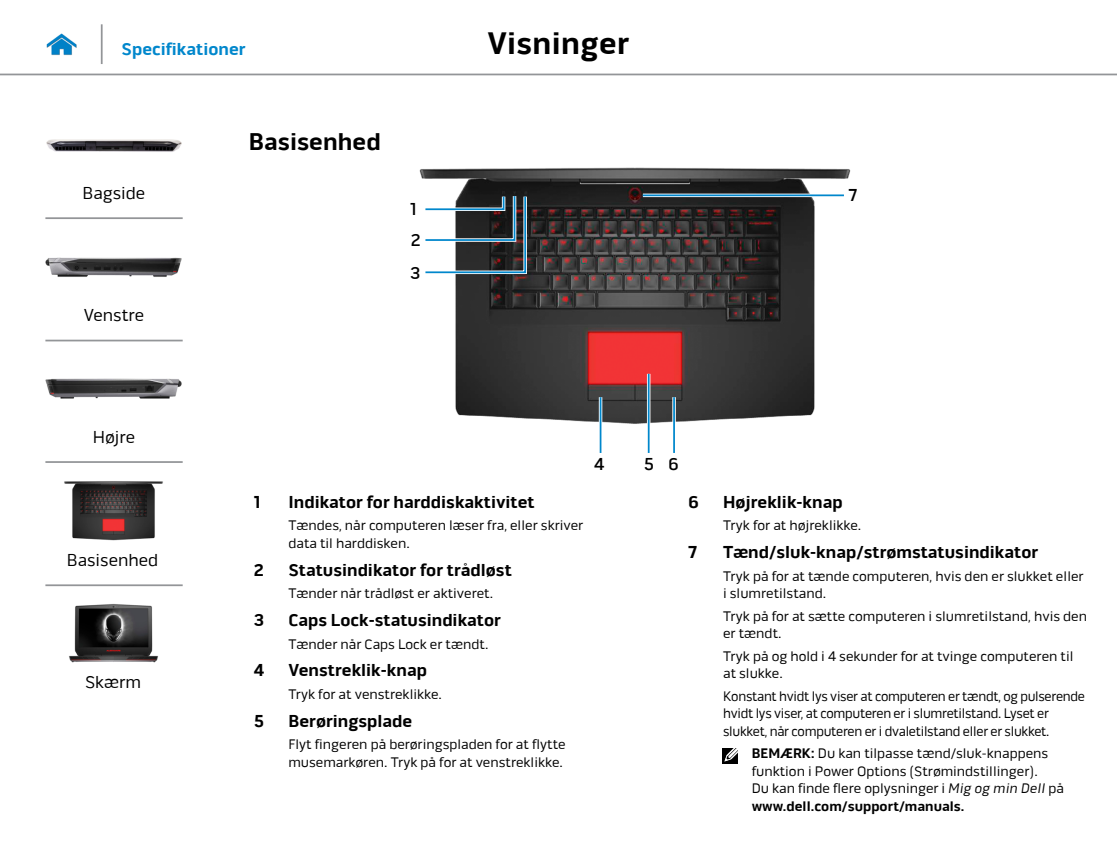
<style>
.page{position:relative;width:1117px;height:844px;background:#fff}
.page>*{position:absolute;margin:0;border:0;box-sizing:border-box;transform-origin:0 0}
.t1{font:700 31.5px "Pill Alt 600 mg";letter-spacing:.01em;color:#000}
.Head2{font:700 24.5px "Pill Alt 600 mg";color:#000}
.Callout_Head{font:700 17.5px "Pill Alt 600 mg";color:#000}
.t2{font:17.5px "Pill Alt 600 mg";color:#000}
.t3{font:700 17.5px "Pill Alt 600 mg";color:#0087cc}
.Callout-L{font:500 17.5px "Pill Alt 600 mg";color:#000}
.Callout_description{font:14px/17.5px "Pill Alt 600 mg";color:#000}
.Callout_description-2{font:14px/17.5px "Pill Alt 600 mg";letter-spacing:-.02em;color:#000;scale:.95 1}
.Note{font:14px/17.5px "Pill Alt 600 mg";color:#000}
.Callout_Head-2{font:14px/17.5px "Pill Alt 600 mg";color:#000}
.s1{font-weight:700}
.s2{font-style:italic}
</style>
<div class="page">
<hr style="left:0;top:74px;width:1116px;height:1px;background:#939598">
<img style="left:46px;top:33px;width:31px;height:23px">
<img style="left:419px;top:167px;width:432px;height:257px">
<div style="left:722px;top:747px;width:16px;height:16px;background:#000"></div>
<svg style="left:724px;top:747px;width:14px;height:14px"></svg>
<svg style="left:422px;top:192px;width:106px;height:84px"></svg>
<svg style="left:646px;top:374px;width:4px;height:79px"></svg>
<hr style="left:647px;top:374px;width:2px;height:79px;background:#0087cc">
<hr style="left:672px;top:397px;width:3px;height:56px;background:#fff">
<hr style="left:673px;top:397px;width:1px;height:56px;background:#0087cc">
<svg style="left:598px;top:397px;width:4px;height:56px"></svg>
<hr style="left:599px;top:397px;width:2px;height:56px;background:#0087cc">
<svg style="left:642px;top:193px;width:201px;height:4px"></svg>
<hr style="left:642px;top:194px;width:201px;height:2px;background:#0087cc">
<hr style="left:101px;top:24px;width:2px;height:40px;background:#939598">
<img style="left:46px;top:139px;width:136px;height:13px">
<img style="left:45px;top:257px;width:137px;height:20px">
<img style="left:45px;top:378px;width:137px;height:21px">
<img style="left:64px;top:481px;width:99px;height:59px">
<img style="left:69px;top:604px;width:89px;height:58px">
<hr style="left:45px;top:217px;width:138px;height:2px;background:#939598">
<hr style="left:45px;top:339px;width:138px;height:2px;background:#939598">
<hr style="left:45px;top:461px;width:138px;height:2px;background:#939598">
<hr style="left:45px;top:584px;width:138px;height:2px;background:#939598">
<p class="t3" style="left:122px;top:38px;width:125px">Specifikationer</p>
<h1 class="t1" style="left:487px;top:25px;width:143px">Visninger</h1>
<p class="t2" style="left:83px;top:182px;width:64px">Bagside</p>
<p class="t2" style="left:84px;top:305px;width:62px">Venstre</p>
<p class="Head2" style="left:249px;top:127px;width:133px">Basisenhed</p>
<p class="Callout-L" style="left:410px;top:199px;width:8px">1</p>
<p class="Callout-L" style="left:410px;top:230px;width:11px">2</p>
<p class="Callout-L" style="left:410px;top:262px;width:12px">3</p>
<p class="Callout-L" style="left:848px;top:184px;width:10px">7</p>
<p class="t2" style="left:93px;top:427px;width:44px">Højre</p>
<p class="t2" style="left:67px;top:549px;width:93px">Basisenhed</p>
<p class="t2" style="left:85px;top:672px;width:58px">Skærm</p>
<p class="Callout_Head" style="left:253px;top:491px;width:8px">1</p>
<p class="Callout_Head" style="left:288px;top:491px;width:248px">Indikator for harddiskaktivitet</p>
<p class="Callout_description" style="left:288px;top:517px;width:296px">Tændes, når computeren læser fra, eller skriver data til harddisken.</p>
<p class="Callout_Head" style="left:253px;top:559px;width:11px">2</p>
<p class="Callout_Head" style="left:288px;top:559px;width:225px">Statusindikator for trådløst</p>
<p class="Callout_description" style="left:288px;top:584px;width:206px">Tænder når trådløst er aktiveret.</p>
<p class="Callout_Head" style="left:253px;top:609px;width:12px">3</p>
<p class="Callout_Head" style="left:288px;top:609px;width:214px">Caps Lock-statusindikator</p>
<p class="Callout_description" style="left:288px;top:635px;width:201px">Tænder når Caps Lock er tændt.</p>
<p class="Callout_Head" style="left:253px;top:660px;width:12px">4</p>
<p class="Callout_Head" style="left:288px;top:660px;width:140px">Venstreklik-knap</p>
<p class="Callout_description" style="left:288px;top:685px;width:155px">Tryk for at venstreklikke.</p>
<p class="Callout_Head" style="left:253px;top:710px;width:12px">5</p>
<p class="Callout_Head" style="left:288px;top:710px;width:125px">Berøringsplade</p>
<p class="Callout_description" style="left:288px;top:735px;width:279px">Flyt fingeren på berøringspladen for at flytte musemarkøren. Tryk på for at venstreklikke.</p>
<p class="Callout-L" style="left:594px;top:453px;width:12px">4</p>
<p class="Callout-L" style="left:643px;top:453px;width:12px">5</p>
<p class="Callout-L" style="left:668px;top:454px;width:12px">6</p>
<p class="Callout_Head" style="left:688px;top:491px;width:12px">6</p>
<p class="Callout_Head" style="left:723px;top:491px;width:121px">Højreklik-knap</p>
<p class="Callout_Head-2" style="left:723px;top:517px;width:140px">Tryk for at højreklikke.</p>
<p class="Callout_Head" style="left:688px;top:541px;width:10px">7</p>
<p class="Callout_Head" style="left:723px;top:541px;width:316px">Tænd/sluk-knap/strømstatusindikator</p>
<p class="Callout_Head-2" style="left:723px;top:567px;width:362px">Tryk på for at tænde computeren, hvis den er slukket eller i slumretilstand.</p>
<p class="Callout_description" style="left:723px;top:607px;width:365px">Tryk på for at sætte computeren i slumretilstand, hvis den er tændt.</p>
<p class="Callout_description" style="left:723px;top:647px;width:352px">Tryk på og hold i 4 sekunder for at tvinge computeren til at slukke.</p>
<p class="Callout_description-2" style="left:723px;top:687px;width:382px">Konstant hvidt lys viser at computeren er tændt, og pulserende hvidt lys viser, at computeren er i slumretilstand. Lyset er slukket, når computeren er i dvaletilstand eller er slukket.</p>
<p class="Note" style="left:751px;top:744px;width:314px"><span class="s1">BEMÆRK:</span> Du kan tilpasse tænd/sluk-knappens funktion i Power Options (Strømindstillinger).<br>Du kan finde flere oplysninger i <span class="s2">Mig og min Dell</span> på <span class="s1">www.dell.com/support/manuals.</span></p>
</div>
